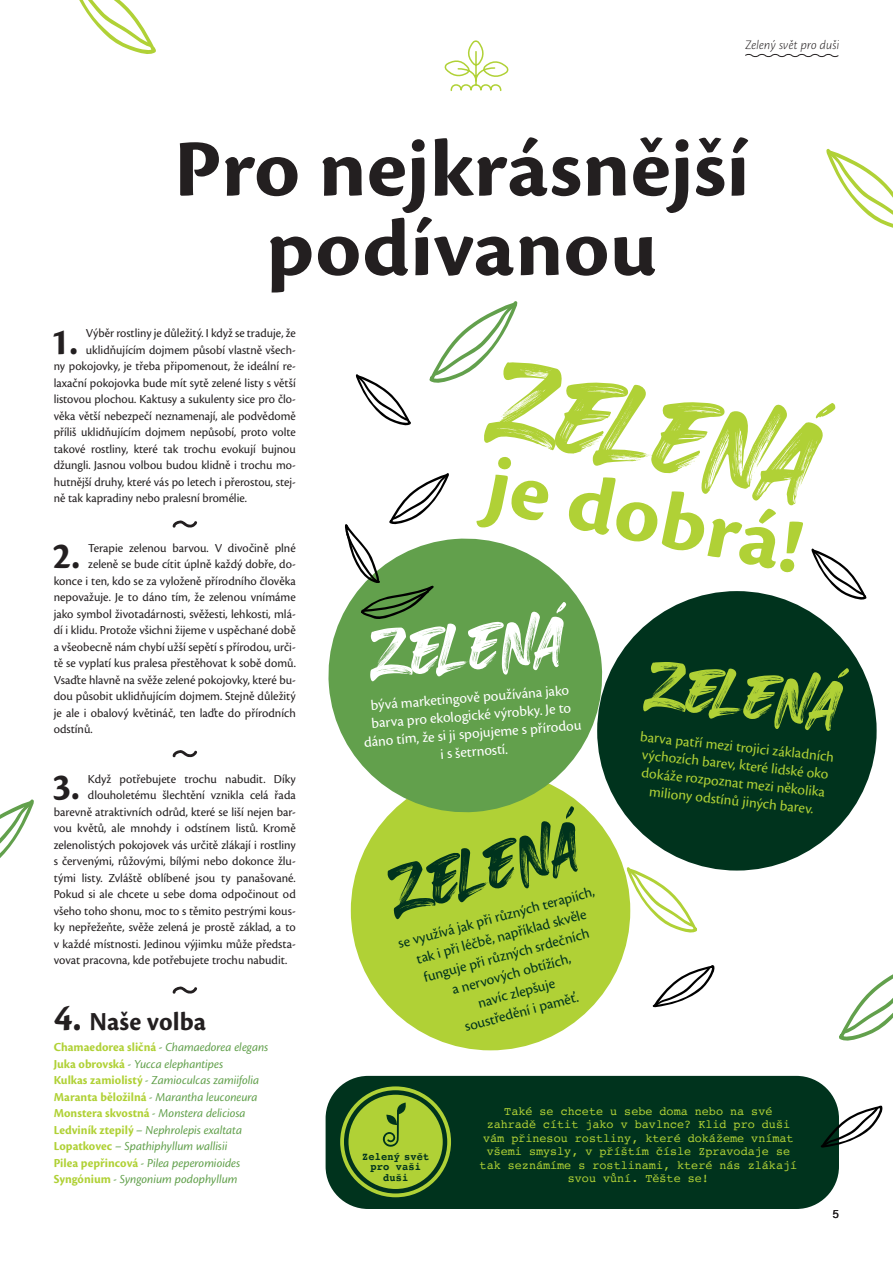
<style>
.page{position:relative;width:893px;height:1263px;background:#fff}
.page>*{position:absolute;margin:0;border:0;box-sizing:border-box;transform-origin:0 0}
.t1{font:177px "Heaters";color:#b0d136}
.t2{font:105px "Heaters";color:#fff}
.t3{font:105px "Heaters";color:#b0d136}
.t4{font:105px "Heaters";color:#00331d}
.t5{font:700 84px/79.5px "Cronos Pro";color:#231f20;text-align:center;scale:1.06 1}
.t6{font:700 84px "Cronos Pro";color:#b0d136;scale:1.06 1}
.t7{font:700 39px "Cronos Pro";color:#231f20}
.t8{font:700 27px "Cronos Pro";letter-spacing:.005em;color:#231f20}
.t9{font:15px/19.5px "Cronos Pro";color:#00331d;text-align:center}
.t10{font:15px/18px "Cronos Pro";color:#b0d136;text-align:center}
.t11{font:15px/18px "Cronos Pro";color:#fff;text-align:center}
.t12{font:italic 300 13.5px "Cronos Pro";letter-spacing:.015em;color:#231f20;scale:.94 1}
.t13{font:12.75px "Cronos Pro";color:#231f20}
.t14{font:italic 12.75px "Cronos Pro";letter-spacing:-.005em;color:#62a04c}
.t15{font:12px/13.5px "Courier";color:#b0d136;text-align:center}
.t16{font:12px "Acumin Variable Concept";color:#231f20}
.t17{font:700 10.8px "Courier";letter-spacing:.01em;color:#00331d;scale:.96 1}
.s1{font-size:39px}
.s2{font-weight:700;font-style:normal;color:#b0d136}
.s3{font-style:normal}
</style>
<div class="page">
<svg style="left:444px;top:40px;width:65px;height:51px"></svg>
<div style="left:326px;top:1076px;width:513px;height:133px;background:#00331d;border-radius:43px"></div>
<svg style="left:340px;top:1086px;width:111px;height:111px;background:#9bbe33"></svg>
<svg style="left:383px;top:1102px;width:24px;height:46px"></svg>
<div style="left:344px;top:1090px;width:103px;height:103px;border:4px solid #00331d;border-radius:50%"></div>
<div style="left:351px;top:771px;width:279px;height:279px;background:#b0d136;border-radius:50%"></div>
<svg style="left:328px;top:538px;width:280px;height:280px;fill:#62a04c"></svg>
<div style="left:597px;top:591px;width:280px;height:279px;background:#00331d;border-radius:50%"></div>
<svg style="left:345px;top:473px;width:105px;height:146px"></svg>
<svg style="left:355px;top:374px;width:56px;height:52px"></svg>
<svg style="left:811px;top:548px;width:56px;height:52px"></svg>
<svg style="left:652px;top:965px;width:63px;height:43px"></svg>
<svg style="left:821px;top:1105px;width:62px;height:43px"></svg>
<svg style="left:79px;top:0;width:77px;height:54px"></svg>
<svg style="left:626px;top:867px;width:71px;height:67px"></svg>
<svg style="left:429px;top:301px;width:89px;height:82px"></svg>
<svg style="left:839px;top:974px;width:54px;height:67px"></svg>
<svg style="left:172px;top:520px;width:26px;height:8px"></svg>
<svg style="left:172px;top:750px;width:26px;height:8px"></svg>
<svg style="left:172px;top:986px;width:26px;height:8px"></svg>
<svg style="left:0;top:799px;width:34px;height:59px"></svg>
<svg style="left:826px;top:148px;width:67px;height:80px"></svg>
<svg style="left:745px;top:53px;width:94px;height:5px"></svg>
<p class="t12" style="left:745px;top:37px;width:101px">Zelený svět pro duši</p>
<h3 class="t5" style="left:174px;top:131px;width:544px">Pro nejkrásnější podívanou</h3>
<p class="t7" style="left:51px;top:319px;width:29px">1.</p>
<p class="t13" style="left:86px;top:326px;width:211px">Výběr rostliny je důležitý. I když se traduje, že</p>
<p class="t13" style="left:86px;top:343px;width:211px">uklidňujícím dojmem působí vlastně všech-</p>
<p class="t13" style="left:54px;top:359px;width:244px">ny pokojovky, je třeba připomenout, že ideální re-</p>
<p class="t13" style="left:54px;top:376px;width:244px">laxační pokojovka bude mít sytě zelené listy s větší</p>
<p class="t13" style="left:54px;top:392px;width:244px">listovou plochou. Kaktusy a sukulenty sice pro člo-</p>
<p class="t13" style="left:54px;top:409px;width:244px">věka větší nebezpečí neznamenají, ale podvědomě</p>
<p class="t13" style="left:54px;top:425px;width:244px">příliš uklidňujícím dojmem nepůsobí, proto volte</p>
<p class="t13" style="left:54px;top:442px;width:244px">takové rostliny, které tak trochu evokují bujnou</p>
<p class="t13" style="left:54px;top:458px;width:244px">džungli. Jasnou volbou budou klidně i trochu mo-</p>
<p class="t13" style="left:54px;top:475px;width:244px">hutnější druhy, které vás po letech i přerostou, stej-</p>
<p class="t13" style="left:54px;top:491px;width:195px">ně tak kapradiny nebo pralesní bromélie.</p>
<p class="t7" style="left:52px;top:534px;width:29px">2.</p>
<p class="t13" style="left:88px;top:541px;width:209px">Terapie zelenou barvou. V divočině plné</p>
<p class="t13" style="left:88px;top:557px;width:209px">zeleně se bude cítit úplně každý dobře, do-</p>
<p class="t13" style="left:54px;top:574px;width:244px">konce i ten, kdo se za vyloženě přírodního člověka</p>
<p class="t13" style="left:54px;top:590px;width:244px">nepovažuje. Je to dáno tím, že zelenou vnímáme</p>
<p class="t13" style="left:54px;top:607px;width:244px">jako symbol životadárnosti, svěžesti, lehkosti, mlá-</p>
<p class="t13" style="left:54px;top:623px;width:244px">dí i klidu. Protože všichni žijeme v uspěchané době</p>
<p class="t13" style="left:54px;top:640px;width:244px">a všeobecně nám chybí užší sepětí s přírodou, urči-</p>
<p class="t13" style="left:54px;top:656px;width:244px">tě se vyplatí kus pralesa přestěhovat k sobě domů.</p>
<p class="t13" style="left:54px;top:673px;width:244px">Vsaďte hlavně na svěže zelené pokojovky, které bu-</p>
<p class="t13" style="left:54px;top:689px;width:244px">dou působit uklidňujícím dojmem. Stejně důležitý</p>
<p class="t13" style="left:54px;top:706px;width:244px">je ale i obalový květináč, ten laďte do přírodních</p>
<p class="t13" style="left:54px;top:722px;width:40px">odstínů.</p>
<p class="t7" style="left:52px;top:765px;width:29px">3.</p>
<p class="t13" style="left:88px;top:772px;width:209px">Když potřebujete trochu nabudit. Díky</p>
<p class="t13" style="left:88px;top:788px;width:209px">dlouholetému šlechtění vznikla celá řada</p>
<p class="t13" style="left:54px;top:805px;width:244px">barevně atraktivních odrůd, které se liší nejen bar-</p>
<p class="t13" style="left:54px;top:821px;width:244px">vou květů, ale mnohdy i odstínem listů. Kromě</p>
<p class="t13" style="left:54px;top:838px;width:244px">zelenolistých pokojovek vás určitě zlákají i rostliny</p>
<p class="t13" style="left:54px;top:854px;width:244px">s červenými, růžovými, bílými nebo dokonce žlu-</p>
<p class="t13" style="left:54px;top:871px;width:244px">tými listy. Zvláště oblíbené jsou ty panašované.</p>
<p class="t13" style="left:54px;top:887px;width:244px">Pokud si ale chcete u sebe doma odpočinout od</p>
<p class="t13" style="left:54px;top:904px;width:244px">všeho toho shonu, moc to s těmito pestrými kous-</p>
<p class="t13" style="left:54px;top:920px;width:244px">ky nepřežeňte, svěže zelená je prostě základ, a to</p>
<p class="t13" style="left:54px;top:937px;width:244px">v každé místnosti. Jedinou výjimku může předsta-</p>
<p class="t13" style="left:54px;top:953px;width:235px">vovat pracovna, kde potřebujete trochu nabudit.</p>
<p class="t8" style="left:54px;top:1006px;width:154px"><span class="s1">4.</span> Naše volba</p>
<p class="t14" style="left:54px;top:1040px;width:216px"><span class="s2">Chamaedorea sličná</span> <span class="s3">-</span> Chamaedorea elegans</p>
<p class="t14" style="left:54px;top:1057px;width:171px"><span class="s2">Juka obrovská</span> - Yucca elephantipes</p>
<p class="t14" style="left:54px;top:1073px;width:207px"><span class="s2">Kulkas zamiolistý</span> - Zamioculcas zamiifolia</p>
<p class="t14" style="left:54px;top:1090px;width:205px"><span class="s2">Maranta běložilná</span> - Marantha leuconeura</p>
<p class="t14" style="left:54px;top:1106px;width:193px"><span class="s2">Monstera skvostná</span> - Monstera deliciosa</p>
<p class="t14" style="left:54px;top:1123px;width:190px"><span class="s2">Ledviník ztepilý</span> – Nephrolepis exaltata</p>
<p class="t14" style="left:54px;top:1139px;width:175px"><span class="s2">Lopatkovec</span> – Spathiphyllum wallisii</p>
<p class="t14" style="left:54px;top:1156px;width:188px"><span class="s2">Pilea pepřincová</span> - Pilea peperomioides</p>
<p class="t14" style="left:54px;top:1172px;width:185px"><span class="s2">Syngónium</span> - Syngonium podophyllum</p>
<p class="t1" style="left:503px;top:328px;width:334px;rotate:11deg">Zelená</p>
<p class="t6" style="left:499px;top:435px;width:303px;rotate:12deg">je dobrá!</p>
<p class="t2" style="left:365px;top:611px;width:199px;rotate:-4deg">Zelená</p>
<p class="t11" style="left:360px;top:698px;width:220px;rotate:-5deg">bývá marketingově používána jako barva pro ekologické výrobky. Je to dáno tím, že si ji spojujeme s přírodou i s šetrností.</p>
<p class="t4" style="left:377px;top:853px;width:199px;rotate:-15deg">Zelená</p>
<p class="t9" style="left:396px;top:934px;width:204px;rotate:-15deg">se využívá jak při různých terapiích, tak i při léčbě, například skvěle</p>
<p class="t9" style="left:421px;top:968px;width:172px;rotate:-15deg">funguje při různých srdečních</p>
<p class="t9" style="left:450px;top:980px;width:124px;rotate:-15deg">a nervových obtížích,</p>
<p class="t9" style="left:476px;top:994px;width:81px;rotate:-15deg">navíc zlepšuje</p>
<p class="t9" style="left:462px;top:1017px;width:119px;rotate:-15deg">soustředění i paměť.</p>
<p class="t3" style="left:649px;top:642px;width:199px;rotate:6deg">Zelená</p>
<p class="t10" style="left:641px;top:727px;width:196px;rotate:6deg">barva patří mezi trojici základních výchozích barev, které lidské oko dokáže rozpoznat mezi několika miliony odstínů jiných barev.</p>
<p class="t17" style="left:362px;top:1147px;width:72px">Zelený svět</p>
<p class="t17" style="left:371px;top:1158px;width:54px">pro vaši</p>
<p class="t17" style="left:383px;top:1169px;width:28px">duši</p>
<p class="t15" style="left:480px;top:1104px;width:319px">Také se chcete u sebe doma nebo na své zahradě cítit jako v bavlnce? Klid pro duši vám přinesou rostliny, které dokážeme vnímat všemi smysly, v příštím čísle Zpravodaje se tak seznámíme s rostlinami, které nás zlákají svou vůní. Těšte se!</p>
<p class="t16" style="left:832px;top:1205px;width:8px">5</p>
</div>
